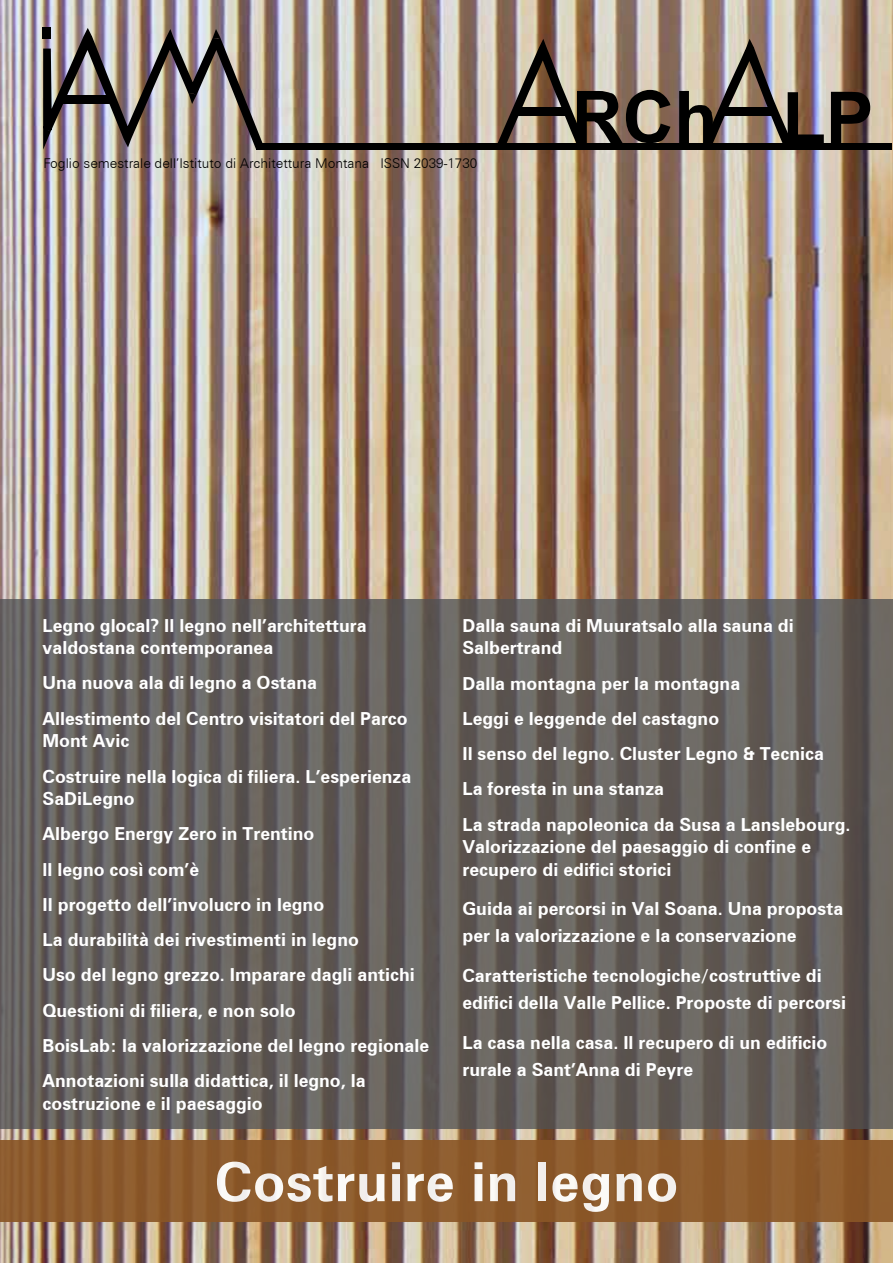
<style>
.page{position:relative;width:893px;height:1263px;background:#fff}
.page>*{position:absolute;margin:0;border:0;box-sizing:border-box;transform-origin:0 0}
.t1{font:700 71.7px "Arial";color:#000}
.t2{font:700 54px "Zurich BT";letter-spacing:.01em;color:#fff}
.t3{font:700 18px/35.2px "Zurich BT";color:#fff}
.t4{font:300 13.5px "Zurich BT";color:#000}
</style>
<div class="page">
<img style="left:0;top:0;width:893px;height:1263px">
<div style="left:42px;top:27px;width:9px;height:12px;background:#000"></div>
<svg style="left:498px;top:39px;width:294px;height:104px"></svg>
<div style="left:515px;top:107px;width:51px;height:9px;background:#000"></div>
<div style="left:256px;top:143px;width:636px;height:7px;background:#000"></div>
<img style="left:43px;top:28px;width:221px;height:122px">
<svg style="left:0;top:600px;width:893px;height:529px"></svg>
<div style="left:0;top:1140px;width:893px;height:81px;background:#8d5c2e"></div>
<p class="t4" style="left:43px;top:155px;width:435px">Foglio semestrale dell’Istituto di Architettura Montana ISSN 2039-1730</p>
<h1 class="t1" style="left:782px;top:70px;width:93px">LP</h1>
<p class="t3" style="left:43px;top:614px;width:326px;line-height:22.5px">Legno glocal? Il legno nell’architettura valdostana contemporanea</p>
<p class="t3" style="left:43px;top:665px;width:367px">Una nuova ala di legno a Ostana<br>Allestimento del Centro visitatori del Parco</p>
<p class="t3" style="left:43px;top:723px;width:370px">Mont Avic<br>Costruire nella logica di filiera. L’esperienza</p>
<p class="t3" style="left:43px;top:781px;width:388px">SaDiLegno<br>Albergo Energy Zero in Trentino<br>ll legno così com’è<br>Il progetto dell’involucro in legno<br>La durabilità dei rivestimenti in legno<br>Uso del legno grezzo. Imparare dagli antichi Questioni di filiera, e non solo<br>BoisLab: la valorizzazione del legno regionale Annotazioni sulla didattica, il legno, la</p>
<p class="t3" style="left:43px;top:1085px;width:222px">costruzione e il paesaggio</p>
<p class="t3" style="left:462px;top:614px;width:333px;line-height:22.5px">Dalla sauna di Muuratsalo alla sauna di<br>Salbertrand</p>
<p class="t3" style="left:462px;top:665px;width:389px">Dalla montagna per la montagna<br>Leggi e leggende del castagno<br>Il senso del legno. Cluster Legno &amp; Tecnica<br>La foresta in una stanza<br>La strada napoleonica da Susa a Lanslebourg.</p>
<p class="t3" style="left:462px;top:835px;width:350px;line-height:22.5px">Valorizzazione del paesaggio di confine e recupero di edifici storici</p>
<p class="t3" style="left:462px;top:895px;width:382px;line-height:27px">Guida ai percorsi in Val Soana. Una proposta per la valorizzazione e la conservazione</p>
<p class="t3" style="left:462px;top:962px;width:385px;line-height:27px">Caratteristiche tecnologiche/costruttive di edifici della Valle Pellice. Proposte di percorsi</p>
<p class="t3" style="left:462px;top:1029px;width:366px;line-height:27px">La casa nella casa. Il recupero di un edificio rurale a Sant’Anna di Peyre</p>
<h2 class="t2" style="left:215px;top:1149px;width:465px">Costruire in legno</h2>
</div>
